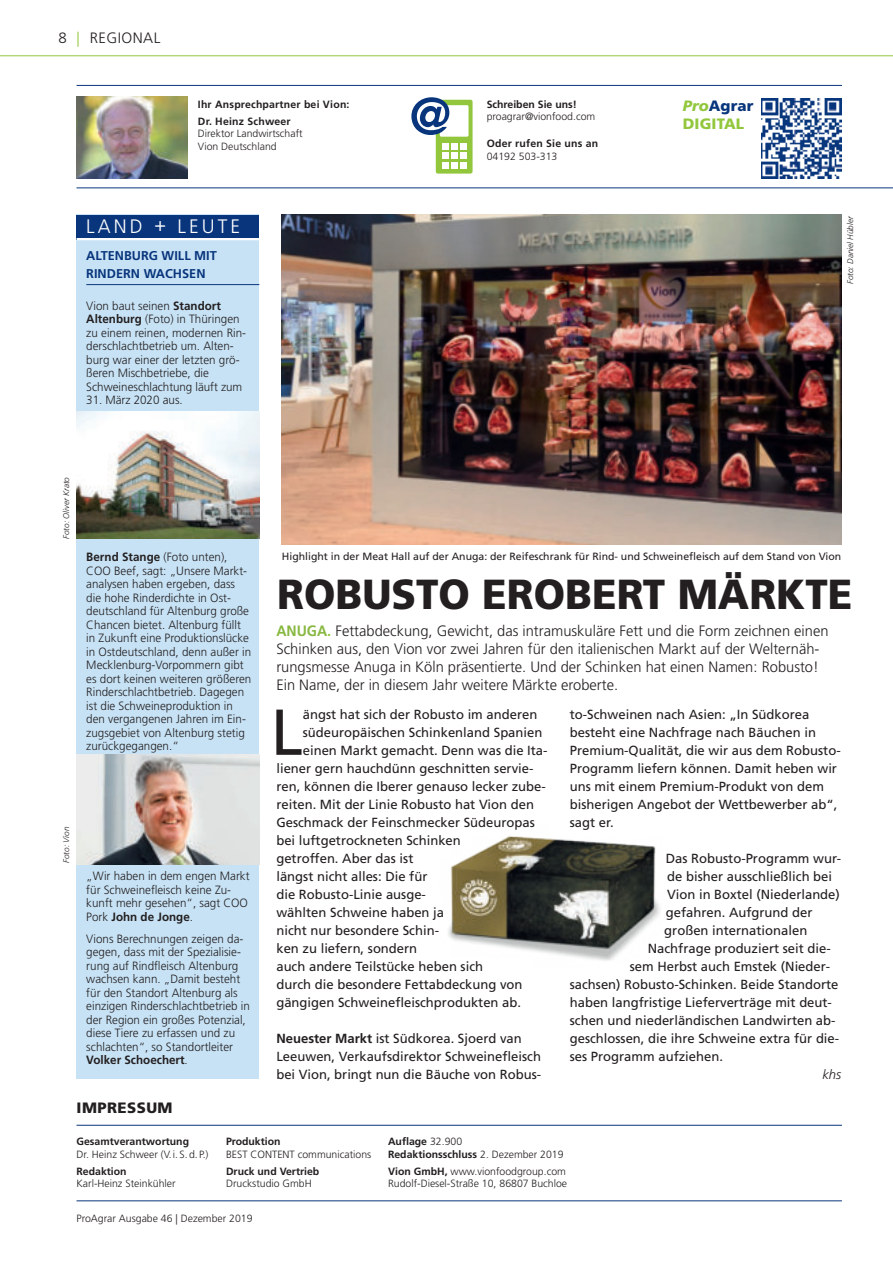
<style>
.page{position:relative;width:893px;height:1263px;background:#fff}
.page>*{position:absolute;margin:0;border:0;box-sizing:border-box;transform-origin:0 0}
.t1{font:64.8px "Frutiger LT";color:#231f20}
.t2{font:900 42px "Frutiger LT";color:#231f20;scale:.96 1}
.t3{font:300 19.5px "Frutiger LT";letter-spacing:.16em;color:#fff}
.t4{font:300 15px/18px "Frutiger LT";color:#231f20}
.t5{font:900 15px/18px "Frutiger LT";letter-spacing:.01em;color:#92c73d}
.t6{font:900 15px "Frutiger LT";letter-spacing:.03em;color:#231f20}
.t7{font:300 15px "Frutiger LT";letter-spacing:.03em;color:#231f20}
.t8{font:13.2px/18px "Frutiger LT";color:#231f20}
.t9{font:italic 300 13.2px "Frutiger LT";color:#231f20}
.t10{font:700 12.75px/18px "Frutiger LT";color:#08357c}
.t11{font:300 12px/13.5px "Frutiger LT";color:#231f20}
.t12{font:300 10.5px/12.8px "Frutiger LT";color:#231f20}
.t13{font:700 10.5px/12.8px "Frutiger";color:#231f20}
.t14{font:10.5px "Frutiger LT";color:#231f20}
.t15{font:700 10.5px/17px "Frutiger";letter-spacing:.02em;color:#231f20}
.t16{font:italic 300 8.25px "Frutiger LT";color:#231f20}
.s1{color:#92c73d}
.s2{font-weight:700}
.s3{font-style:italic}
.s4{color:#08357c}
.s5{font-family:"Frutiger";font-weight:700;color:#87b83f}
.s6{font-family:"Frutiger";font-weight:700;color:#92c73d}
.s7{font-family:"Frutiger LT";font-weight:300}
.s8{font-family:"Frutiger";font-weight:700}
</style>
<div class="page">
<hr style="left:0;top:55px;width:893px;height:1px;background:#92c73d">
<hr style="left:77px;top:85px;width:765px;height:1px;background:#08357c">
<hr style="left:77px;top:1125px;width:765px;height:1px;background:#08357c">
<hr style="left:77px;top:1200px;width:765px;height:1px;background:#08357c">
<div style="left:436px;top:100px;width:37px;height:74px;background:#92c73d;border-radius:2px"></div>
<div style="left:441px;top:106px;width:27px;height:30px;background:#fff"></div>
<div style="left:440px;top:105px;width:29px;height:32px;border:1px solid #fff"></div>
<div style="left:442px;top:152px;width:6px;height:7px;background:#fff"></div>
<div style="left:451px;top:152px;width:6px;height:7px;background:#fff"></div>
<svg style="left:442px;top:143px;width:24px;height:6px"></svg>
<div style="left:460px;top:152px;width:6px;height:7px;background:#fff"></div>
<svg style="left:442px;top:162px;width:24px;height:6px"></svg>
<svg style="left:411px;top:97px;width:38px;height:38px"></svg>
<img style="left:762px;top:98px;width:80px;height:80px">
<hr style="left:77px;top:187px;width:816px;height:1px;background:#08357c">
<img style="left:77px;top:97px;width:110px;height:82px">
<div style="left:77px;top:215px;width:182px;height:864px;background:#c7e2f5"></div>
<div style="left:77px;top:215px;width:182px;height:24px;background:#08357c"></div>
<hr style="left:77px;top:238px;width:182px;height:2px;background:#fff">
<hr style="left:86px;top:284px;width:173px;height:1px;background:#08357c">
<img style="left:282px;top:215px;width:560px;height:329px">
<img style="left:77px;top:411px;width:182px;height:128px">
<img style="left:448px;top:836px;width:212px;height:125px">
<img style="left:77px;top:755px;width:182px;height:110px">
<p class="t4" style="left:59px;top:29px;width:23px">8 <span class="s1">|</span></p>
<p class="t7" style="left:90px;top:30px;width:72px">REGIONAL</p>
<p class="t15" style="left:198px;top:96px;width:153px">Ihr Ansprechpartner bei Vion:<br>Dr. Heinz Schweer</p>
<p class="t12" style="left:198px;top:128px;width:106px">Direktor Landwirtschaft<br>Vion Deutschland</p>
<h3 class="t3" style="left:86px;top:216px;width:155px">LAND + LEUTE</h3>
<p class="t10" style="left:86px;top:247px;width:132px">ALTENBURG WILL MIT<br>RINDERN WACHSEN</p>
<p class="t11" style="left:86px;top:299px;width:161px">Vion baut seinen <span class="s2">Standort<br>Altenburg</span> (Foto) in Thüringen zu einem reinen, modernen Rin&shy;derschlachtbetrieb um. Alten&shy;burg war einer der letzten grö&shy;ßeren Mischbetriebe, die<br>Schweineschlachtung läuft zum</p>
<p class="t11" style="left:86px;top:394px;width:98px">31. März 2020 aus.</p>
<p class="t16" style="left:63px;top:539px;width:63px;rotate:-90deg">Foto: Oliver Krato</p>
<p class="t13" style="left:487px;top:98px;width:92px">Schreiben Sie uns!</p>
<p class="t12" style="left:487px;top:111px;width:110px">proagrar@vionfood.com</p>
<p class="t15" style="left:487px;top:136px;width:113px">Oder rufen Sie uns an</p>
<p class="t12" style="left:487px;top:151px;width:72px">04192 503-313</p>
<p class="t5" style="left:683px;top:97px;width:72px"><span class="s3">Pro</span><span class="s4">Agrar<br></span>DIGITAL</p>
<p class="t16" style="left:847px;top:284px;width:70px;rotate:-90deg">Foto: Daniel Hübler</p>
<p class="t11" style="left:86px;top:551px;width:167px"><span class="s2">Bernd Stange</span> (Foto unten),<br>COO Beef, sagt: „Unsere Markt&shy;analysen haben ergeben, dass die hohe Rinderdichte in Ost&shy;deutschland für Altenburg große<br>Chancen bietet. Altenburg füllt in Zukunft eine Produktionslücke in Ostdeutschland, denn außer in<br>Mecklenburg-Vorpommern gibt es dort keinen weiteren größeren<br>Rinderschlachtbetrieb. Dagegen ist die Schweineproduktion in den vergangenen Jahren im Ein&shy;zugsgebiet von Altenburg stetig zurückgegangen.“</p>
<p class="t16" style="left:63px;top:863px;width:38px;rotate:-90deg">Foto: Vion</p>
<p class="t11" style="left:86px;top:870px;width:165px">„Wir haben in dem engen Markt für Schweinefleisch keine Zu&shy;kunft mehr gesehen“, sagt COO<br>Pork <span class="s2">John de Jonge</span>.</p>
<p class="t11" style="left:86px;top:932px;width:165px">Vions Berechnungen zeigen da&shy;gegen, dass mit der Spezialisie&shy;rung auf Rindfleisch Altenburg wachsen kann. „Damit besteht für den Standort Altenburg als einzigen Rinderschlachtbetrieb in der Region ein großes Potenzial, diese Tiere zu erfassen und zu schlachten“, so Standortleiter<br><span class="s2">Volker Schoechert</span>.</p>
<p class="t6" style="left:77px;top:1100px;width:98px">IMPRESSUM</p>
<p class="t14" style="left:282px;top:551px;width:561px">Highlight in der Meat Hall auf der Anuga: der Reifeschrank für Rind- und Schweinefleisch auf dem Stand von Vion</p>
<h2 class="t2" style="left:277px;top:572px;width:601px">ROBUSTO EROBERT MÄRKTE</h2>
<p class="t4" style="left:276px;top:623px;width:554px"><span class="s5">ANUGA</span><span class="s6">.</span> Fettabdeckung, Gewicht, das intramuskuläre Fett und die Form zeichnen einen Schinken aus, den Vion vor zwei Jahren für den italienischen Markt auf der Welternäh&shy;rungsmesse Anuga in Köln präsentierte. Und der Schinken hat einen Namen: Robusto!<br>Ein Name, der in diesem Jahr weitere Märkte eroberte.</p>
<h1 class="t1" style="left:271px;top:699px;width:34px">L</h1>
<p class="t8" style="left:303px;top:706px;width:236px">ängst hat sich der Robusto im anderen</p>
<p class="t8" style="left:303px;top:724px;width:241px">südeuropäischen Schinkenland Spanien</p>
<p class="t8" style="left:303px;top:742px;width:246px">einen Markt gemacht. Denn was die Ita-</p>
<p class="t8" style="left:276px;top:760px;width:259px">liener gern hauchdünn geschnitten servie-</p>
<p class="t8" style="left:276px;top:778px;width:271px">ren, können die Iberer genauso lecker zube-</p>
<p class="t8" style="left:276px;top:796px;width:259px">reiten. Mit der Linie Robusto hat Vion den</p>
<p class="t8" style="left:276px;top:814px;width:260px">Geschmack der Feinschmecker Südeuropas</p>
<p class="t8" style="left:276px;top:832px;width:186px">bei luftgetrockneten Schinken</p>
<p class="t8" style="left:276px;top:850px;width:139px">getroffen. Aber das ist</p>
<p class="t8" style="left:276px;top:868px;width:153px">längst nicht alles: Die für</p>
<p class="t8" style="left:276px;top:886px;width:151px">die Robusto-Linie ausge-</p>
<p class="t8" style="left:276px;top:904px;width:169px">wählten Schweine haben ja</p>
<p class="t8" style="left:276px;top:922px;width:164px">nicht nur besondere Schin-</p>
<p class="t8" style="left:276px;top:940px;width:142px">ken zu liefern, sondern</p>
<p class="t8" style="left:276px;top:958px;width:208px">auch andere Teilstücke heben sich</p>
<p class="t8" style="left:276px;top:976px;width:248px">durch die besondere Fettabdeckung von</p>
<p class="t8" style="left:276px;top:994px;width:246px">gängigen Schweinefleischprodukten ab.</p>
<p class="t8" style="left:276px;top:1030px;width:266px"><span class="s2">Neuester Markt</span> ist Südkorea. Sjoerd van<br>Leeuwen, Verkaufsdirektor Schweinefleisch bei Vion, bringt nun die Bäuche von Robus-</p>
<p class="t8" style="left:570px;top:706px;width:272px">to-Schweinen nach Asien: „In Südkorea besteht eine Nachfrage nach Bäuchen in Premium-Qualität, die wir aus dem Robusto-Programm liefern können. Damit heben wir uns mit einem Premium-Produkt von dem bisherigen Angebot der Wettbewerber ab“, sagt er.</p>
<p class="t8" style="left:666px;top:850px;width:177px">Das Robusto-Programm wur-</p>
<p class="t8" style="left:667px;top:868px;width:166px">de bisher ausschließlich bei</p>
<p class="t8" style="left:667px;top:886px;width:174px">Vion in Boxtel (Niederlande)</p>
<p class="t8" style="left:666px;top:904px;width:148px">gefahren. Aufgrund der</p>
<p class="t8" style="left:664px;top:922px;width:145px">großen internationalen</p>
<p class="t8" style="left:648px;top:940px;width:184px">Nachfrage produziert seit die-</p>
<p class="t8" style="left:630px;top:958px;width:202px">sem Herbst auch Emstek (Nieder-</p>
<p class="t8" style="left:570px;top:976px;width:270px">sachsen) Robusto-Schinken. Beide Standorte</p>
<p class="t8" style="left:570px;top:994px;width:264px">haben langfristige Lieferverträge mit deut-</p>
<p class="t8" style="left:570px;top:1012px;width:267px">schen und niederländischen Landwirten ab-</p>
<p class="t8" style="left:570px;top:1030px;width:271px">geschlossen, die ihre Schweine extra für die-</p>
<p class="t8" style="left:570px;top:1048px;width:155px">ses Programm aufziehen.</p>
<p class="t9" style="left:822px;top:1069px;width:20px">khs</p>
<p class="t13" style="left:77px;top:1135px;width:114px">Gesamtverantwortung</p>
<p class="t12" style="left:77px;top:1148px;width:134px">Dr. Heinz Schweer (V. i. S. d. P.)</p>
<p class="t13" style="left:77px;top:1165px;width:52px">Redaktion</p>
<p class="t12" style="left:77px;top:1178px;width:101px">Karl-Heinz Steinkühler</p>
<p class="t13" style="left:226px;top:1135px;width:56px">Produktion</p>
<p class="t12" style="left:226px;top:1148px;width:147px">BEST CONTENT communications</p>
<p class="t13" style="left:226px;top:1165px;width:95px">Druck und Vertrieb</p>
<p class="t12" style="left:226px;top:1178px;width:87px">Druckstudio GmbH</p>
<p class="t12" style="left:77px;top:1213px;width:178px">ProAgrar Ausgabe 46 | Dezember 2019</p>
<p class="t13" style="left:388px;top:1135px;width:177px">Auflage <span class="s7">32.900<br></span>Redaktionsschluss <span class="s7">2. Dezember 2019</span></p>
<p class="t12" style="left:388px;top:1165px;width:181px"><span class="s8">Vion GmbH,</span> www.vionfoodgroup.com<br>Rudolf-Diesel-Straße 10, 86807 Buchloe</p>
</div>
